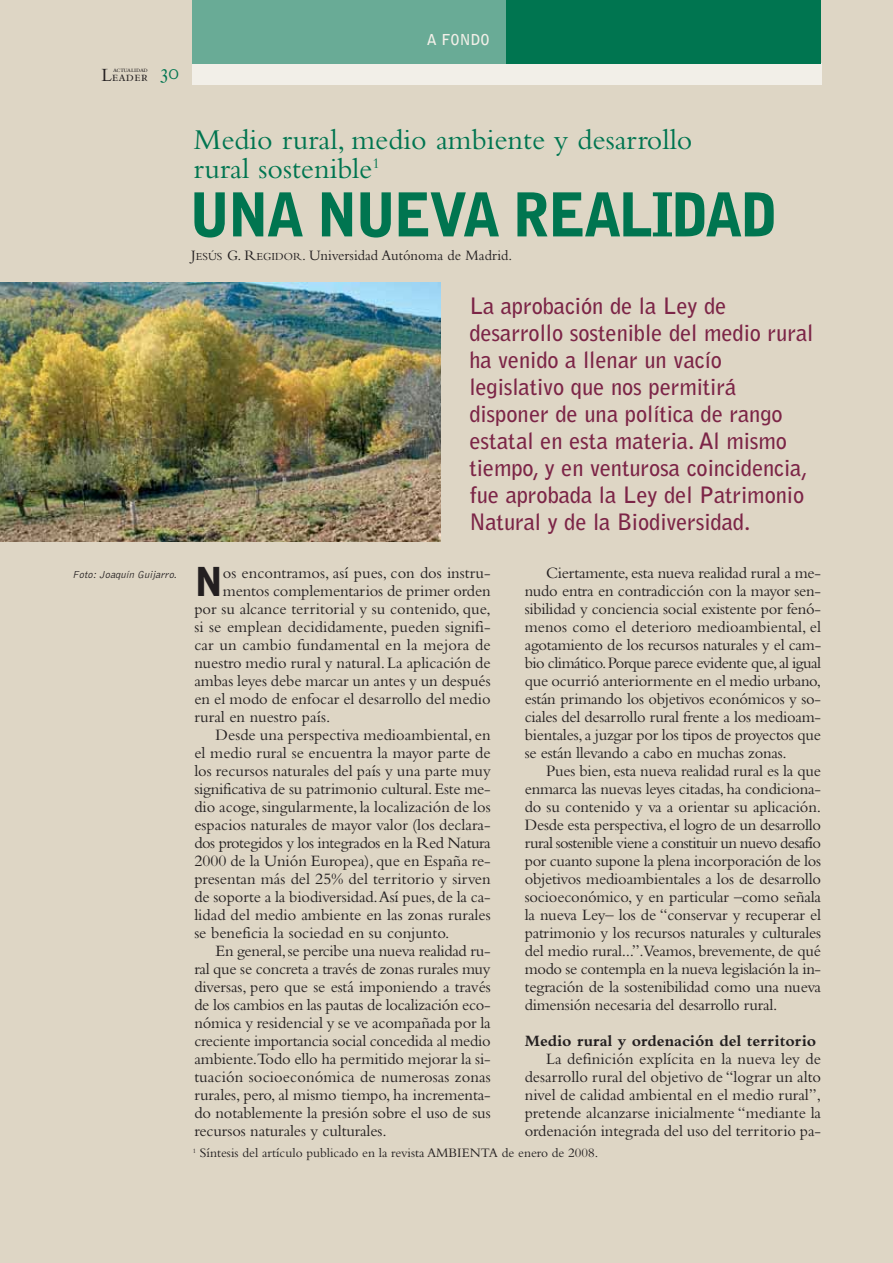
<style>
.page{position:relative;width:893px;height:1263px;background:#ded6c5}
.page>*{position:absolute;margin:0;border:0;box-sizing:border-box;transform-origin:0 0}
.t1{font:900 60px "Bell Gothic";letter-spacing:-.045em;color:#007550;scale:.95 1}
.t2{font:900 39.6px "Bell Gothic";color:#231f20}
.t3{font:30px/28.5px "Bembo";color:#007550}
.t4{font:700 22.5px/27px "Bell Gothic";letter-spacing:-.005em;color:#7c2547}
.t5{font:22.5px "Bembo SC";color:#007550}
.t6{font:16.5px/18px "Bembo";letter-spacing:-.005em;color:#231f20;text-align:justify}
.t7{font:16.5px "Bembo";letter-spacing:-.025em;color:#231f20}
.t8{font:700 16.5px "Bembo";color:#231f20}
.t9{font:15px "Bembo";color:#231f20}
.t10{font:700 15px "Bell Gothic";color:#f2efe8}
.t11{font:14.25px "Bembo SC";letter-spacing:.015em;color:#231f20}
.t12{font:13.5px "Bembo";color:#231f20}
.t13{font:italic 300 10.5px "Bell Gothic";color:#231f20}
.t14{font:7.5px "Bembo SC";letter-spacing:-.04em;color:#231f20}
.s1{font-size:19.5px}
.s2{font-size:11.25px}
</style>
<div class="page">
<div style="left:192px;top:64px;width:629px;height:21px;background:#f2efe8"></div>
<div style="left:192px;top:0;width:315px;height:64px;background:#69ab96"></div>
<div style="left:507px;top:0;width:314px;height:64px;background:#007550"></div>
<img style="left:0;top:283px;width:440px;height:259px">
<p class="t14" style="left:113px;top:67px;width:36px">actualidad</p>
<p class="t11" style="left:102px;top:71px;width:48px"><span class="s1">L</span>eader</p>
<h3 class="t5" style="left:159px;top:64px;width:22px">30</h3>
<p class="t10" style="left:427px;top:33px;width:64px">A FONDO</p>
<p class="t13" style="left:72px;top:571px;width:108px">Foto: Joaquín Guijarro.</p>
<h3 class="t3" style="left:194px;top:128px;width:500px">Medio rural, medio ambiente y desarrollo rural sostenible<sup>1</sup></h3>
<h1 class="t1" style="left:189px;top:192px;width:622px">UNA NUEVA REALIDAD</h1>
<p class="t9" style="left:191px;top:250px;width:323px">J<span class="s2">ESÚS</span> G. R<span class="s2">EGIDOR</span>. Universidad Autónoma de Madrid.</p>
<p class="t4" style="left:469px;top:294px;width:345px">La aprobación de la Ley de desarrollo sostenible del medio rural ha venido a llenar un vacío legislativo que nos permitirá disponer de una política de rango estatal en esta materia. Al mismo tiempo, y en venturosa coincidencia, fue aprobada la Ley del Patrimonio<br>Natural y de la Biodiversidad.</p>
<h2 class="t2" style="left:194px;top:567px;width:30px">N</h2>
<p class="t6" style="left:223px;top:565px;width:269px">os encontramos, así pues, con dos instru-</p>
<p class="t6" style="left:223px;top:583px;width:269px">mentos complementarios de primer orden</p>
<p class="t6" style="left:194px;top:601px;width:298px">por su alcance territorial y su contenido, que,</p>
<p class="t6" style="left:194px;top:619px;width:298px">si se emplean decididamente, pueden signifi-</p>
<p class="t6" style="left:194px;top:637px;width:298px">car un cambio fundamental en la mejora de</p>
<p class="t6" style="left:194px;top:655px;width:298px">nuestro medio rural y natural. La aplicación de</p>
<p class="t6" style="left:194px;top:673px;width:298px">ambas leyes debe marcar un antes y un después</p>
<p class="t6" style="left:194px;top:691px;width:298px">en el modo de enfocar el desarrollo del medio</p>
<p class="t6" style="left:194px;top:709px;width:137px">rural en nuestro país.</p>
<p class="t6" style="left:216px;top:727px;width:277px">Desde una perspectiva medioambiental, en</p>
<p class="t6" style="left:194px;top:745px;width:298px">el medio rural se encuentra la mayor parte de</p>
<p class="t6" style="left:194px;top:763px;width:298px">los recursos naturales del país y una parte muy</p>
<p class="t6" style="left:194px;top:781px;width:298px">significativa de su patrimonio cultural. Este me-</p>
<p class="t6" style="left:194px;top:799px;width:298px">dio acoge, singularmente, la localización de los</p>
<p class="t6" style="left:194px;top:817px;width:298px">espacios naturales de mayor valor (los declara-</p>
<p class="t7" style="left:194px;top:837px;width:298px">dos protegidos y los integrados en la Red Natura</p>
<p class="t6" style="left:194px;top:853px;width:298px">2000 de la Unión Europea), que en España re-</p>
<p class="t6" style="left:194px;top:871px;width:298px">presentan más del 25% del territorio y sirven</p>
<p class="t6" style="left:194px;top:889px;width:298px">de soporte a la biodiversidad.Así pues, de la ca-</p>
<p class="t6" style="left:194px;top:907px;width:298px">lidad del medio ambiente en las zonas rurales</p>
<p class="t6" style="left:194px;top:925px;width:257px">se beneficia la sociedad en su conjunto.</p>
<p class="t6" style="left:216px;top:943px;width:277px">En general, se percibe una nueva realidad ru-</p>
<p class="t6" style="left:194px;top:961px;width:298px">ral que se concreta a través de zonas rurales muy</p>
<p class="t6" style="left:194px;top:979px;width:298px">diversas, pero que se está imponiendo a través</p>
<p class="t6" style="left:194px;top:997px;width:298px">de los cambios en las pautas de localización eco-</p>
<p class="t6" style="left:194px;top:1015px;width:298px">nómica y residencial y se ve acompañada por la</p>
<p class="t6" style="left:194px;top:1033px;width:298px">creciente importancia social concedida al medio</p>
<p class="t6" style="left:194px;top:1051px;width:298px">ambiente.Todo ello ha permitido mejorar la si-</p>
<p class="t6" style="left:194px;top:1069px;width:298px">tuación socioeconómica de numerosas zonas</p>
<p class="t6" style="left:194px;top:1087px;width:298px">rurales, pero, al mismo tiempo, ha incrementa-</p>
<p class="t6" style="left:194px;top:1105px;width:298px">do notablemente la presión sobre el uso de sus</p>
<p class="t6" style="left:194px;top:1123px;width:194px">recursos naturales y culturales.</p>
<p class="t6" style="left:525px;top:565px;width:298px;text-indent:21px">Ciertamente, esta nueva realidad rural a me&shy;nudo entra en contradicción con la mayor sen&shy;sibilidad y conciencia social existente por fenó&shy;menos como el deterioro medioambiental, el agotamiento de los recursos naturales y el cam&shy;bio climático. Porque parece evidente que, al igual que ocurrió anteriormente en el medio urbano, están primando los objetivos económicos y so&shy;ciales del desarrollo rural frente a los medioam&shy;bientales, a juzgar por los tipos de proyectos que se están llevando a cabo en muchas zonas.</p>
<p class="t6" style="left:525px;top:763px;width:298px;text-indent:21px">Pues bien, esta nueva realidad rural es la que enmarca las nuevas leyes citadas, ha condiciona&shy;do su contenido y va a orientar su aplicación.<br>Desde esta perspectiva, el logro de un desarrollo rural sostenible viene a constituir un nuevo desafío por cuanto supone la plena incorporación de los objetivos medioambientales a los de desarrollo socioeconómico, y en particular –como señala la nueva Ley– los de “conservar y recuperar el patrimonio y los recursos naturales y culturales del medio rural...”.Veamos, brevemente, de qué modo se contempla en la nueva legislación la in&shy;tegración de la sostenibilidad como una nueva dimensión necesaria del desarrollo rural.</p>
<p class="t8" style="left:525px;top:1035px;width:293px">Medio rural y ordenación del territorio</p>
<p class="t6" style="left:525px;top:1051px;width:298px;text-indent:21px">La definición explícita en la nueva ley de desarrollo rural del objetivo de “lograr un alto nivel de calidad ambiental en el medio rural”, pretende alcanzarse inicialmente “mediante la ordenación integrada del uso del territorio pa-</p>
<p class="t12" style="left:193px;top:1148px;width:407px"><sup>1</sup> Síntesis del artículo publicado en la revista AMBIENTA de enero de 2008.</p>
</div>
